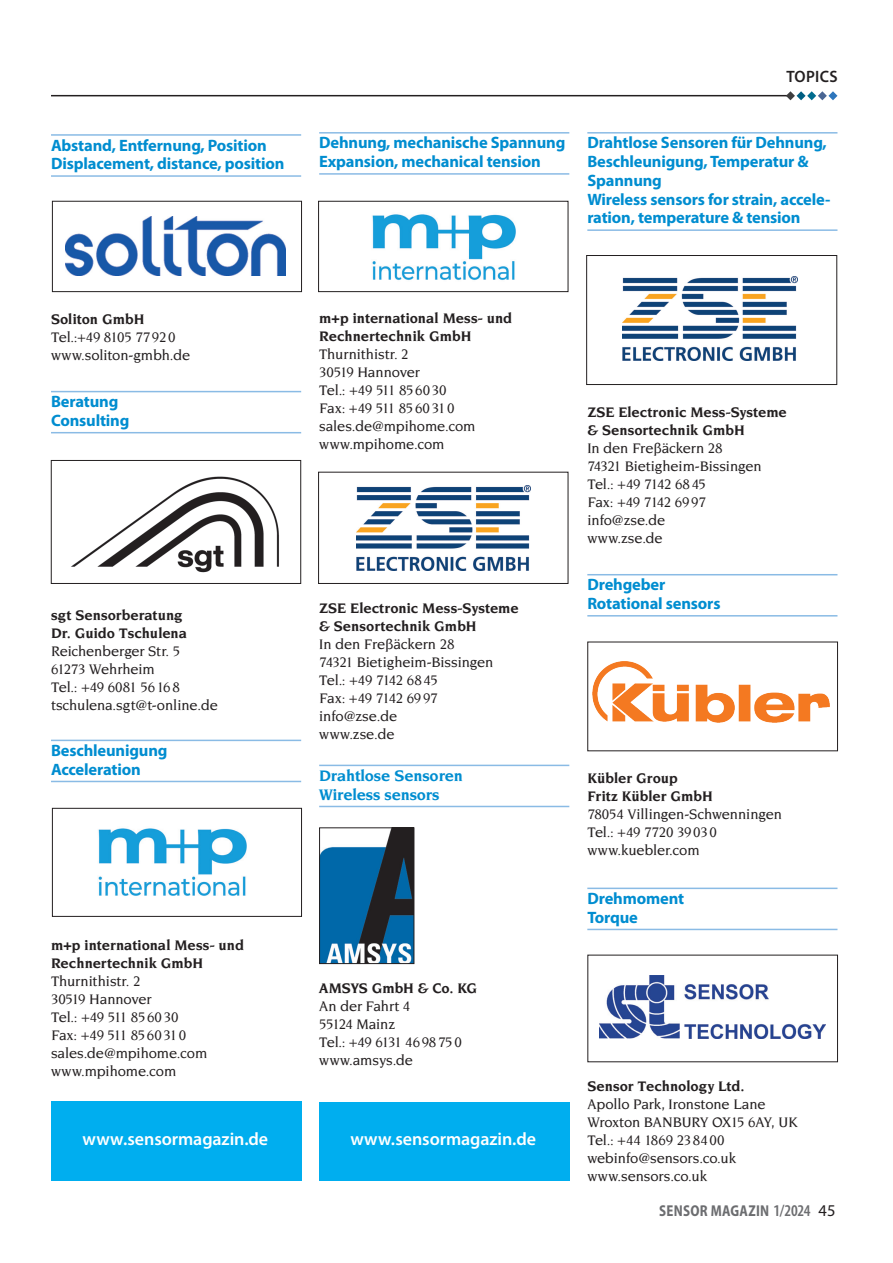
<style>
.page{position:relative;width:893px;height:1263px;background:#fff}
.page>*{position:absolute;margin:0;border:0;box-sizing:border-box;transform-origin:0 0}
.t1{font:600 18px "Myriad Pro";letter-spacing:-.005em;color:#fff}
.t2{font:700 16.5px/18.8px "Myriad Pro";letter-spacing:-.01em;color:#008dd0}
.t3{font:700 16.5px/18.8px "Novarese Std";letter-spacing:-.01em;color:#008dd0}
.t4{font:600 16.5px "Myriad Pro";letter-spacing:.02em;color:#231f20;scale:.96 1}
.t5{font:700 semi-condensed 15.75px "Myriad Pro";letter-spacing:.02em;color:#6c6d70;scale:.9 1}
.t6{font:500 15px/18px "Novarese Std";letter-spacing:-.01em;color:#231f20}
.t7{font:700 15px/18px "Novarese Std";color:#231f20}
.s1{font-weight:600;font-stretch:condensed;font-size:16.5px}
.s2{font-weight:400;font-stretch:normal;font-size:16.5px;color:#231f20}
</style>
<div class="page">
<hr style="left:51px;top:95px;width:742px;height:1px;background:#231f20">
<svg style="left:786px;top:91px;width:51px;height:9px"></svg>
<hr style="left:51px;top:134px;width:250px;height:2px;background:#8abbe5">
<hr style="left:51px;top:175px;width:250px;height:2px;background:#8abbe5">
<hr style="left:51px;top:391px;width:250px;height:1px;background:#8abbe5">
<hr style="left:51px;top:432px;width:250px;height:1px;background:#8abbe5">
<hr style="left:51px;top:740px;width:250px;height:1px;background:#8abbe5">
<hr style="left:51px;top:781px;width:250px;height:1px;background:#8abbe5">
<hr style="left:319px;top:132px;width:250px;height:2px;background:#8abbe5">
<hr style="left:319px;top:173px;width:250px;height:2px;background:#8abbe5">
<hr style="left:319px;top:765px;width:250px;height:1px;background:#8abbe5">
<hr style="left:319px;top:806px;width:250px;height:1px;background:#8abbe5">
<hr style="left:587px;top:132px;width:250px;height:2px;background:#8abbe5">
<hr style="left:587px;top:229px;width:250px;height:2px;background:#8abbe5">
<hr style="left:587px;top:574px;width:250px;height:1px;background:#8abbe5">
<hr style="left:587px;top:615px;width:250px;height:1px;background:#8abbe5">
<hr style="left:587px;top:887px;width:250px;height:2px;background:#8abbe5">
<hr style="left:587px;top:929px;width:250px;height:1px;background:#8abbe5">
<img style="left:71px;top:476px;width:208px;height:97px">
<div style="left:51px;top:460px;width:250px;height:124px;border:1px solid #231f20"></div>
<img style="left:65px;top:217px;width:220px;height:58px">
<div style="left:52px;top:201px;width:250px;height:91px;border:1px solid #231f20"></div>
<img style="left:372px;top:214px;width:144px;height:67px">
<div style="left:318px;top:201px;width:250px;height:91px;border:1px solid #231f20"></div>
<img style="left:98px;top:828px;width:149px;height:68px">
<div style="left:52px;top:808px;width:250px;height:109px;border:1px solid #231f20"></div>
<img style="left:356px;top:486px;width:175px;height:84px">
<div style="left:318px;top:472px;width:250px;height:112px;border:1px solid #231f20"></div>
<img style="left:321px;top:829px;width:91px;height:133px">
<div style="left:319px;top:827px;width:95px;height:137px;border:1px solid #231f20"></div>
<img style="left:592px;top:662px;width:237px;height:60px">
<div style="left:587px;top:642px;width:251px;height:109px;border:1px solid #231f20"></div>
<div style="left:51px;top:1101px;width:251px;height:80px;background:#00aeef"></div>
<div style="left:319px;top:1102px;width:251px;height:79px;background:#00aeef"></div>
<img style="left:623px;top:276px;width:174px;height:85px">
<div style="left:586px;top:255px;width:251px;height:130px;border:1px solid #231f20"></div>
<img style="left:599px;top:975px;width:227px;height:64px">
<p class="t2" style="left:51px;top:135px;width:235px">Abstand, Entfernung, Position<br>Displacement, distance, position</p>
<p class="t2" style="left:319px;top:133px;width:248px">Dehnung, mechanische Spannung<br>Expansion, mechanical tension</p>
<p class="t4" style="left:786px;top:66px;width:55px">TOPICS</p>
<p class="t2" style="left:587px;top:133px;width:245px">Drahtlose Sensoren für Dehnung,<br>Beschleunigung, Temperatur &amp;<br>Spannung<br>Wireless sensors for strain, accele&shy;ration, temperature &amp; tension</p>
<p class="t7" style="left:51px;top:310px;width:95px">Soliton GmbH</p>
<p class="t6" style="left:51px;top:328px;width:141px">Tel.:+49 8105 77920 www.soliton-gmbh.de</p>
<p class="t2" style="left:51px;top:392px;width:80px">Beratung<br>Consulting</p>
<p class="t7" style="left:51px;top:605px;width:138px">sgt Sensorberatung<br>Dr. Guido Tschulena</p>
<p class="t6" style="left:51px;top:642px;width:168px">Reichenberger Str. 5<br>61273 Wehrheim<br>Tel.: +49 6081 56168 tschulena.sgt@t-online.de</p>
<p class="t2" style="left:51px;top:740px;width:118px">Beschleunigung<br>Acceleration</p>
<p class="t7" style="left:51px;top:936px;width:195px">m+p international Mess- und<br>Rechnertechnik GmbH</p>
<p class="t6" style="left:51px;top:972px;width:158px">Thurnithistr. 2<br>30519 Hannover<br>Tel.: +49 511 856030<br>Fax: +49 511 8560310 sales.de@mpihome.com www.mpihome.com</p>
<p class="t7" style="left:319px;top:309px;width:195px">m+p international Mess- und<br>Rechnertechnik GmbH</p>
<p class="t6" style="left:319px;top:345px;width:158px">Thurnithistr. 2<br>30519 Hannover<br>Tel.: +49 511 856030<br>Fax: +49 511 8560310 sales.de@mpihome.com www.mpihome.com</p>
<p class="t7" style="left:319px;top:599px;width:201px">ZSE Electronic Mess-Systeme &amp; Sensortechnik GmbH</p>
<p class="t6" style="left:319px;top:635px;width:176px">In den Freßäckern 28<br>74321 Bietigheim-Bissingen<br>Tel.: +49 7142 6845<br>Fax: +49 7142 6997 info@zse.de<br>www.zse.de</p>
<p class="t3" style="left:319px;top:766px;width:145px">Drahtlose Sensoren<br>Wireless sensors</p>
<p class="t7" style="left:319px;top:979px;width:160px">AMSYS GmbH &amp; Co. KG</p>
<p class="t6" style="left:319px;top:997px;width:144px">An der Fahrt 4<br>55124 Mainz<br>Tel.: +49 6131 4698750 www.amsys.de</p>
<p class="t1" style="left:83px;top:1127px;width:187px">www.sensormagazin.de</p>
<p class="t1" style="left:350px;top:1127px;width:187px">www.sensormagazin.de</p>
<p class="t7" style="left:587px;top:403px;width:201px">ZSE Electronic Mess-Systeme &amp; Sensortechnik GmbH</p>
<p class="t6" style="left:587px;top:439px;width:176px">In den Freßäckern 28<br>74321 Bietigheim-Bissingen<br>Tel.: +49 7142 6845<br>Fax: +49 7142 6997 info@zse.de<br>www.zse.de</p>
<p class="t2" style="left:587px;top:575px;width:135px">Drehgeber<br>Rotational sensors</p>
<p class="t7" style="left:587px;top:769px;width:127px">Kübler Group<br>Fritz Kübler GmbH</p>
<p class="t6" style="left:587px;top:805px;width:196px">78054 Villingen-Schwenningen<br>Tel.: +49 7720 39030 www.kuebler.com</p>
<p class="t2" style="left:587px;top:888px;width:98px">Drehmoment<br>Torque</p>
<p class="t7" style="left:587px;top:1077px;width:159px">Sensor Technology Ltd.</p>
<p class="t6" style="left:587px;top:1095px;width:212px">Apollo Park, Ironstone Lane<br>Wroxton BANBURY OX15 6AY, UK<br>Tel.: +44 1869 238400 webinfo@sensors.co.uk www.sensors.co.uk</p>
<p class="t5" style="left:659px;top:1200px;width:197px">SENSOR MAGAZIN <span class="s1">1/2024</span> <span class="s2">45</span></p>
</div>
